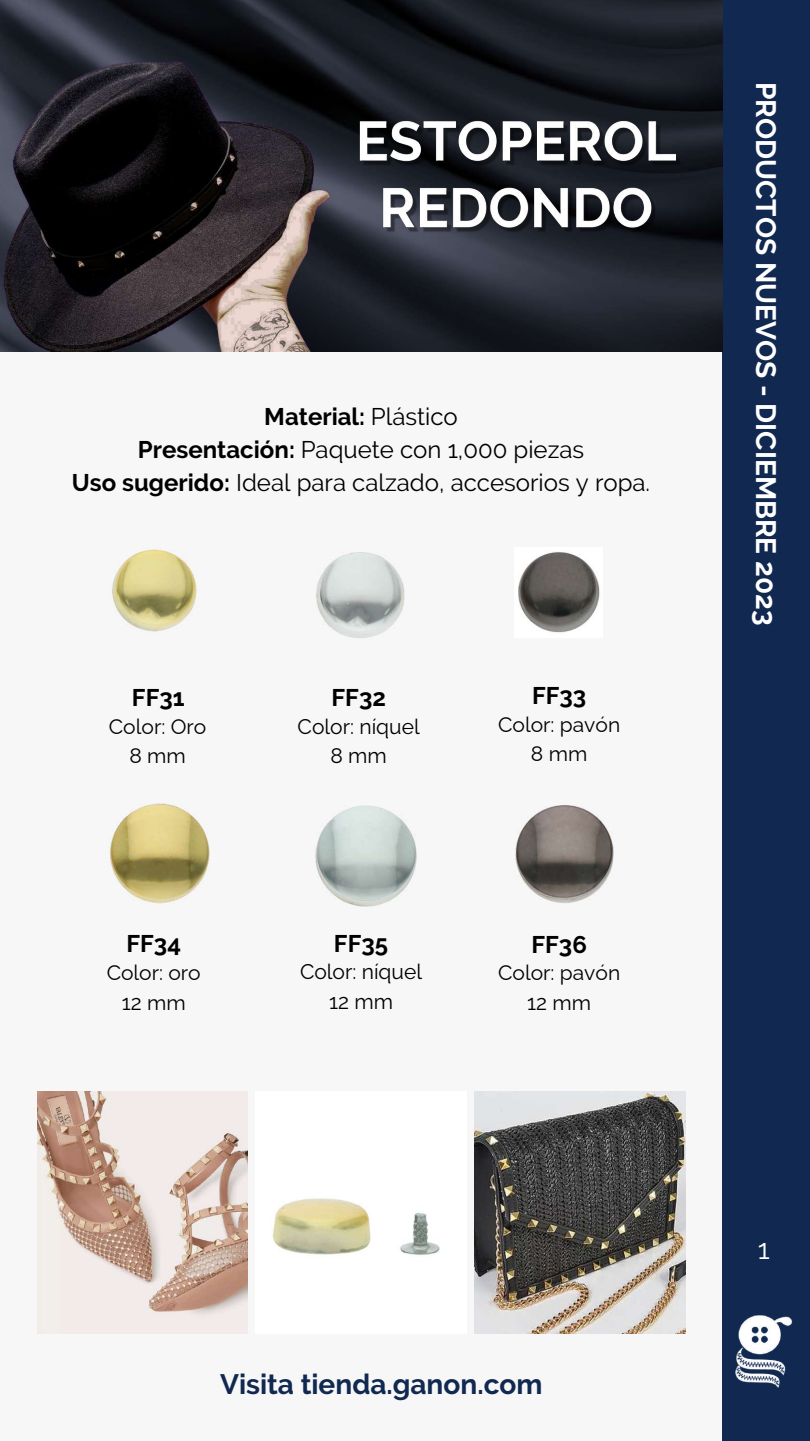
<style>
.page{position:relative;width:810px;height:1441px;background:#fff}
.page>*{position:absolute;margin:0;border:0;box-sizing:border-box;transform-origin:0 0}
.t1{font:700 28px "Raleway";color:#fff}
.t2{font:700 28px "Raleway";color:#112950}
.t3{font:28px "Raleway";color:#fff}
.t4{font:24px/33px "Raleway";color:#000;text-align:center}
.t5{font:700 24px "Raleway";color:#000}
.t6{font:21px/29.2px "Raleway";color:#000;text-align:center}
.s1{font-weight:700}
</style>
<div class="page">
<div style="left:0;top:0;width:810px;height:1440px;background:#f7f7f8"></div>
<div style="left:722px;top:0;width:88px;height:1440px;background:#112950"></div>
<img style="left:735px;top:1315px;width:58px;height:73px">
<img style="left:381px;top:0;width:341px;height:351px">
<img style="left:0;top:0;width:381px;height:351px">
<img style="left:356px;top:110px;width:334px;height:130px">
<img style="left:474px;top:1091px;width:211px;height:241px">
<img style="left:37px;top:1091px;width:211px;height:241px">
<img style="left:273px;top:1198px;width:167px;height:57px">
<img style="left:316px;top:552px;width:89px;height:86px">
<img style="left:112px;top:549px;width:85px;height:83px">
<img style="left:518px;top:552px;width:82px;height:80px">
<img style="left:315px;top:805px;width:102px;height:101px">
<img style="left:110px;top:803px;width:100px;height:101px">
<img style="left:515px;top:805px;width:99px;height:98px">
<p class="t4" style="left:72px;top:400px;width:580px"><span class="s1">Material:</span> Plástico<br><span class="s1">Presentación:</span> Paquete con 1,000 piezas<br><span class="s1">Uso sugerido:</span> Ideal para calzado, accesorios y ropa.</p>
<p class="t5" style="left:132px;top:683px;width:54px">FF31</p>
<p class="t5" style="left:331px;top:683px;width:56px">FF32</p>
<p class="t5" style="left:532px;top:681px;width:56px">FF33</p>
<p class="t6" style="left:109px;top:712px;width:99px">Color: Oro<br>8 mm</p>
<p class="t6" style="left:298px;top:711px;width:124px">Color: níquel<br>8 mm</p>
<p class="t6" style="left:498px;top:710px;width:124px">Color: pavón<br>8 mm</p>
<p class="t5" style="left:126px;top:928px;width:56px">FF34</p>
<p class="t5" style="left:531px;top:929px;width:57px">FF36</p>
<p class="t6" style="left:498px;top:958px;width:124px">Color: pavón<br>12 mm</p>
<p class="t5" style="left:334px;top:928px;width:56px">FF35</p>
<p class="t6" style="left:300px;top:957px;width:124px">Color: níquel<br>12 mm</p>
<p class="t6" style="left:107px;top:958px;width:96px">Color: oro<br>12 mm</p>
<p class="t2" style="left:220px;top:1366px;width:324px">Visita tienda.ganon.com</p>
<p class="t1" style="left:783px;top:82px;width:545px;rotate:90deg">PRODUCTOS NUEVOS - DICIEMBRE 2023</p>
<p class="t3" style="left:758px;top:1232px;width:13px">1</p>
</div>
